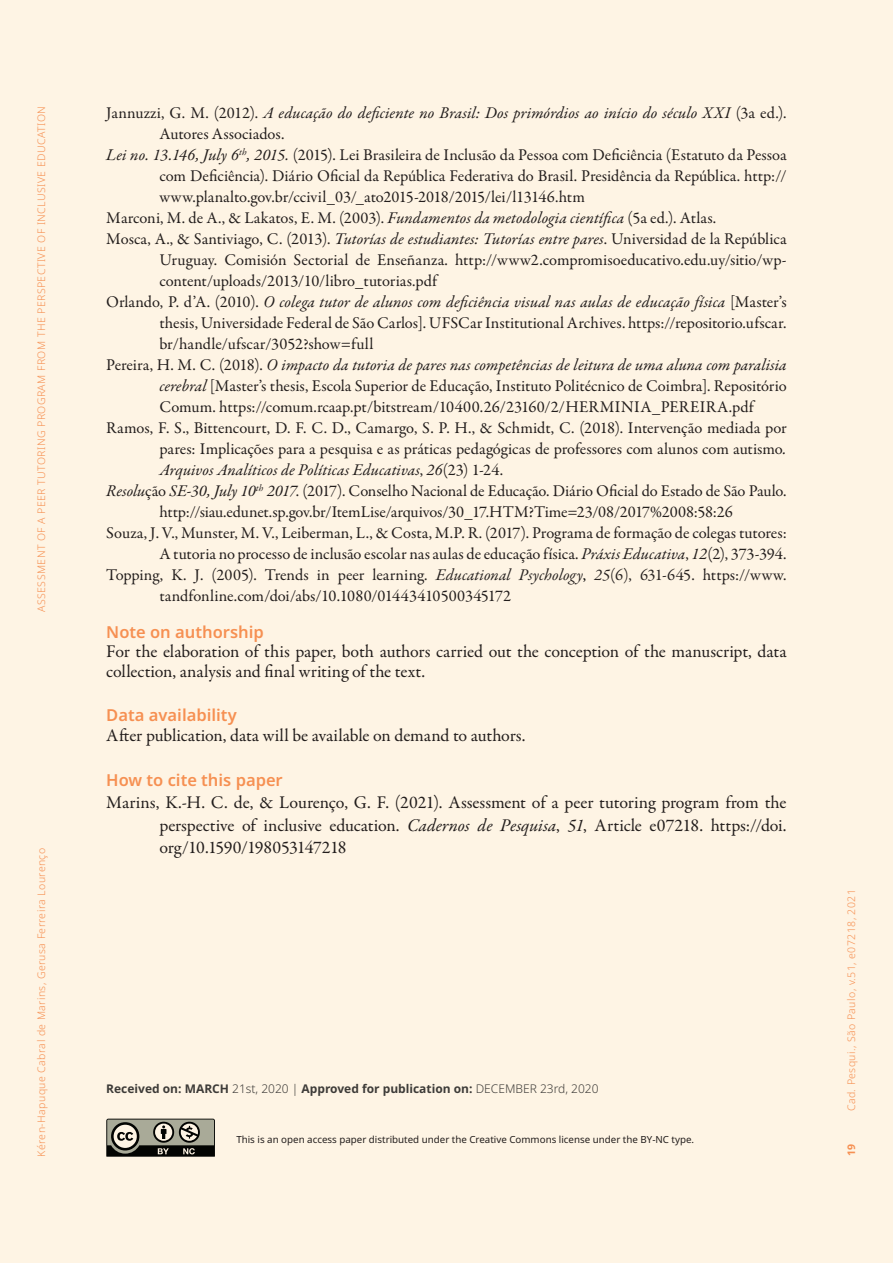
<style>
.page{position:relative;width:893px;height:1263px;background:#fef4e4}
.page>*{position:absolute;margin:0;border:0;box-sizing:border-box;transform-origin:0 0}
.AGRADECIMENTOS{font:18px/19.5px "Garamond Premr Pro";letter-spacing:-.005em;color:#231f20}
.bibliografia{font:18px/22.5px "Garamond Premr Pro";letter-spacing:-.01em;color:#231f20;text-align:justify}
.bibliografia-2{font:16.5px/21px "Garamond Premr Pro";color:#231f20;text-align:justify}
.bibliografia-3{font:italic 16.5px/21px "Garamond Premr Pro";letter-spacing:.005em;color:#231f20}
.citar__corresp_corpo{font:600 16.5px "Noto Sans";color:#f7975c}
.recebido{font:700 12px "Noto Sans";color:#3e3e3f}
.t1{font:300 10.5px "Noto Sans";letter-spacing:.04em;color:#f7975c}
.t2{font:700 10.5px "Noto Sans";color:#f7975c}
.legenda_cc{font:9.75px "Noto Sans";color:#231f20}
.s1{font-style:normal}
.s2{font-style:italic}
.s3{font-style:italic;color:#292526}
.s4{color:#000}
.s5{color:#292526}
.s6{font-weight:300}
</style>
<div class="page">
<p class="t1" style="left:34px;top:612px;width:507px;rotate:-90deg">ASSESSMENT OF A PEER TUTORING PROGRAM FROM THE PERSPECTIVE OF INCLUSIVE EDUCATION</p>
<p class="t1" style="left:34px;top:1157px;width:310px;rotate:-90deg">Kéren-Hapuque Cabral de Marins, Gerusa Ferreira Lourenço</p>
<p class="bibliografia-3" style="left:159px;top:103px;width:629px;text-indent:-53px"><span class="s1">Jannuzzi, G. M. (2012).</span> A educação do deficiente no Brasil: Dos primórdios ao início do século XXI <span class="s1">(3a ed.).<br>Autores Associados.</span></p>
<p class="bibliografia-2" style="left:159px;top:145px;width:629px;text-indent:-53px"><span class="s2">Lei no. 13.146, July 6</span><sup>th</sup><span class="s2">, 2015.</span> (2015). Lei Brasileira de Inclusão da Pessoa com Deficiência (Estatuto da Pessoa com Deficiência). Diário Oficial da República Federativa do Brasil. Presidência da República. http:// www.planalto.gov.br/ccivil_03/_ato2015-2018/2015/lei/l13146.htm</p>
<p class="bibliografia-2" style="left:106px;top:208px;width:611px">Marconi, M. de A., &amp; Lakatos, E. M. (2003). <span class="s2">Fundamentos da metodologia científica</span> (5a ed.). Atlas.</p>
<p class="bibliografia-2" style="left:159px;top:229px;width:629px;text-indent:-53px">Mosca, A., &amp; Santiviago, C. (2013). <span class="s2">Tutorías de estudiantes: Tutorías entre pares</span>. Universidad de la República Uruguay. Comisión Sectorial de Enseñanza. http://www2.compromisoeducativo.edu.uy/sitio/wp&shy;content/uploads/2013/10/libro_tutorias.pdf</p>
<p class="bibliografia-2" style="left:159px;top:292px;width:629px;text-indent:-53px">Orlando, P. d’A. (2010). <span class="s2">O colega tutor de alunos com deficiência visual nas aulas de educação física</span> [Master’s thesis, Universidade Federal de São Carlos]. UFSCar Institutional Archives. https://repositorio.ufscar. br/handle/ufscar/3052?show=full</p>
<p class="bibliografia-2" style="left:159px;top:355px;width:629px;text-indent:-53px">Pereira, H. M. C. (2018). <span class="s2">O impacto da tutoria de pares nas competências de leitura de uma aluna com paralisia cerebral</span> [Master’s thesis, Escola Superior de Educação, Instituto Politécnico de Coimbra]. Repositório Comum. https://comum.rcaap.pt/bitstream/10400.26/23160/2/HERMINIA_PEREIRA.pdf</p>
<p class="bibliografia-2" style="left:159px;top:418px;width:629px;text-indent:-53px">Ramos, F. S., Bittencourt, D. F. C. D., Camargo, S. P. H., &amp; Schmidt, C. (2018). Intervenção mediada por pares: Implicações para a pesquisa e as práticas pedagógicas de professores com alunos com autismo<span class="s2">.<br>Arquivos Analíticos de Políticas Educativas</span>, <span class="s2">26</span>(23) 1-24.</p>
<p class="bibliografia-2" style="left:106px;top:481px;width:682px;text-align:center"><span class="s2">Resolu</span>ção <span class="s2">SE-30, July 10</span><sup>th</sup> <span class="s2">2017</span>. (2017). Conselho Nacional de Educação. Diário Oficial do Estado de São Paulo. http://siau.edunet.sp.gov.br/ItemLise/arquivos/30_17.HTM?Time=23/08/2017%2008:58:26</p>
<p class="bibliografia-2" style="left:106px;top:523px;width:682px;text-align:right">Souza, J. V., Munster, M. V., Leiberman, L., &amp; Costa, M.P. R. (2017). Programa de formação de colegas tutores:<br>A tutoria no processo de inclusão escolar nas aulas de educação física. <span class="s2">Práxis Educativa</span>, <span class="s2">12</span>(2), 373-394.</p>
<p class="bibliografia-2" style="left:159px;top:565px;width:629px;text-indent:-53px">Topping, K. J. (2005). Trends in peer learning. <span class="s3">Educational Psychology</span><span class="s4">,</span> <span class="s3">25</span><span class="s5">(6), 631-645.</span> https://www. tandfonline.com/doi/abs/10.1080/01443410500345172</p>
<p class="citar__corresp_corpo" style="left:106px;top:620px;width:159px">Note on authorship</p>
<p class="AGRADECIMENTOS" style="left:106px;top:642px;width:682px">For the elaboration of this paper, both authors carried out the conception of the manuscript, data collection, analysis and final writing of the text.</p>
<p class="citar__corresp_corpo" style="left:106px;top:704px;width:132px">Data availability</p>
<p class="AGRADECIMENTOS" style="left:106px;top:726px;width:421px">After publication, data will be available on demand to authors.</p>
<p class="citar__corresp_corpo" style="left:106px;top:768px;width:178px">How to cite this paper</p>
<p class="bibliografia" style="left:159px;top:792px;width:629px;text-indent:-53px">Marins, K.-H. C. de, &amp; Lourenço, G. F. (2021). Assessment of a peer tutoring program from the perspective of inclusive education. <span class="s2">Cadernos de Pesquisa</span>, <span class="s2">51</span>, Article e07218. https://doi. org/10.1590/198053147218</p>
<p class="recebido" style="left:106px;top:1081px;width:494px">Received on: MARCH <span class="s6">21st, 2020 |</span> Approved for publication on: <span class="s6">DECEMBER 23rd, 2020</span></p>
<p class="legenda_cc" style="left:236px;top:1132px;width:459px">This is an open access paper distributed under the Creative Commons license under the BY-NC type.</p>
<p class="t1" style="left:844px;top:1111px;width:224px;rotate:-90deg">Cad. Pesqui., São Paulo, v.51, e07218, 2021</p>
<p class="t2" style="left:844px;top:1155px;width:14px;rotate:-90deg">19</p>
</div>
